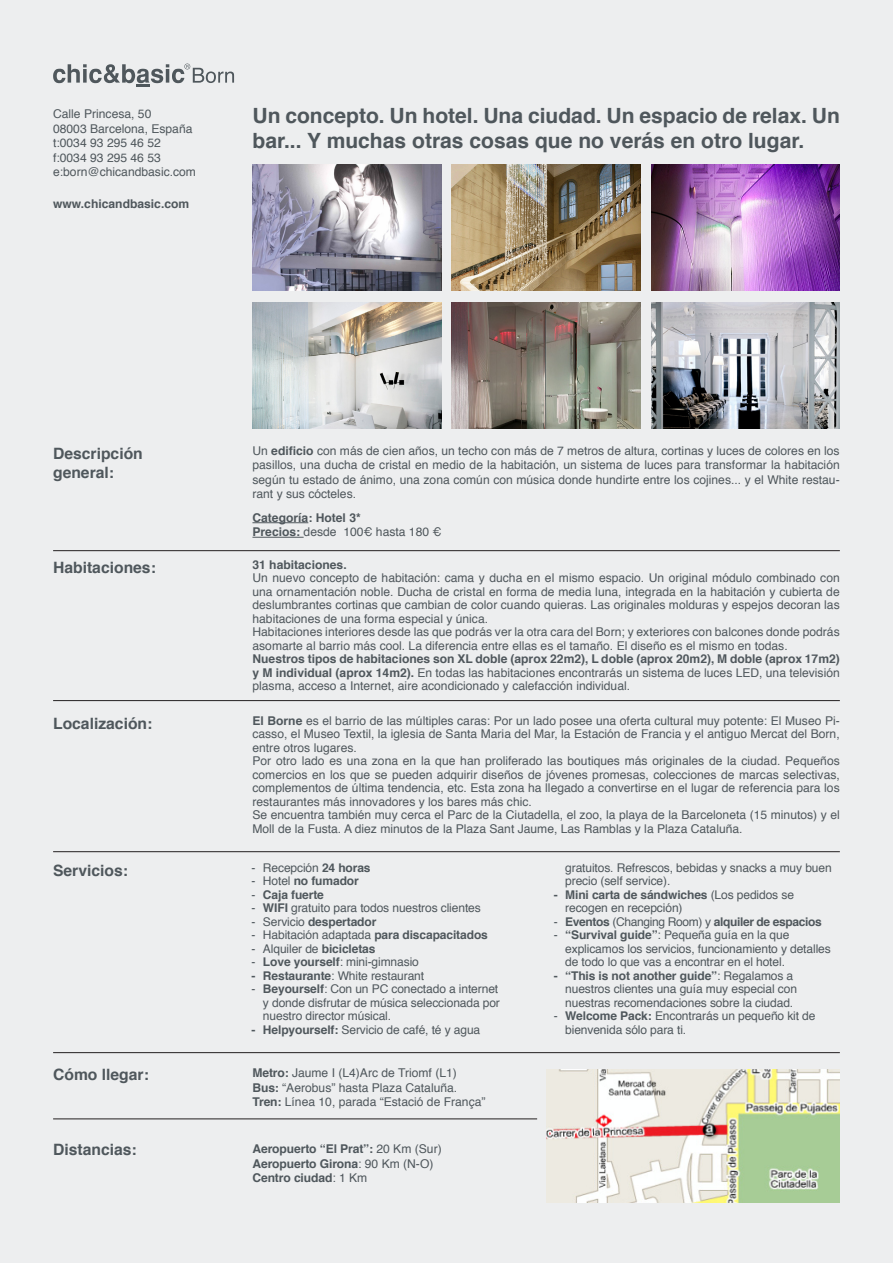
<style>
.page{position:relative;width:893px;height:1263px;background:#edeeef}
.page>*{position:absolute;margin:0;border:0;box-sizing:border-box;transform-origin:0 0}
.text{font:700 21px/25.5px "Helvetica";color:#4f575c}
.text_dest{font:700 15.6px "Helvetica";color:#4f575c}
.text-2{font:12.15px/13.5px "Helvetica";color:#4f575c;text-align:justify}
.text-3{font:700 12.15px "Helvetica";color:#4f575c}
.t1{font:12px/13.5px "Helvetica";letter-spacing:-.01em;color:#4f575c}
.t2{font:700 12px "Helvetica";letter-spacing:-.01em;color:#4f575c}
.t3{font:700 12px "Helvetica";letter-spacing:-.03em;color:#4f575c}
.s1{font-weight:700}
.s2{font-weight:400}
</style>
<div class="page">
<svg style="left:53px;top:64px;width:181px;height:23px"></svg>
<hr style="left:252px;top:522px;width:56px;height:1px;background:#4f575c">
<hr style="left:252px;top:537px;width:52px;height:1px;background:#4f575c">
<img style="left:546px;top:1069px;width:294px;height:133px">
<img style="left:452px;top:165px;width:188px;height:126px">
<img style="left:452px;top:303px;width:188px;height:125px">
<img style="left:252px;top:165px;width:189px;height:126px">
<img style="left:252px;top:303px;width:189px;height:125px">
<img style="left:651px;top:165px;width:189px;height:126px">
<img style="left:651px;top:303px;width:189px;height:125px">
<hr style="left:53px;top:550px;width:787px;height:1px;background:#231f20">
<hr style="left:53px;top:700px;width:787px;height:1px;background:#231f20">
<hr style="left:53px;top:851px;width:787px;height:1px;background:#231f20">
<hr style="left:53px;top:1052px;width:787px;height:1px;background:#231f20">
<hr style="left:53px;top:1119px;width:484px;height:1px;background:#231f20">
<p class="text-2" style="left:53px;top:108px;width:100px">Calle Princesa, 50</p>
<p class="text-2" style="left:53px;top:122px;width:141px">08003 Barcelona, España</p>
<p class="text-2" style="left:53px;top:137px;width:109px">t:0034 93 295 46 52</p>
<p class="text-2" style="left:53px;top:151px;width:109px">f:0034 93 295 46 53</p>
<p class="text-2" style="left:53px;top:166px;width:144px">e:born@chicandbasic.com</p>
<p class="text-3" style="left:53px;top:194px;width:138px">www.chicandbasic.com</p>
<p class="text" style="left:252px;top:103px;width:589px">Un concepto. Un hotel. Una ciudad. Un espacio de relax. Un bar... Y muchas otras cosas que no verás en otro lugar.</p>
<p class="text_dest" style="left:53px;top:441px;width:91px">Descripción</p>
<p class="text_dest" style="left:53px;top:460px;width:62px">general:</p>
<p class="text_dest" style="left:53px;top:555px;width:104px">Habitaciones:</p>
<p class="text_dest" style="left:53px;top:711px;width:101px">Localización:</p>
<p class="text_dest" style="left:53px;top:858px;width:76px">Servicios:</p>
<p class="text_dest" style="left:53px;top:1062px;width:97px">Cómo llegar:</p>
<p class="text_dest" style="left:53px;top:1137px;width:85px">Distancias:</p>
<p class="text-2" style="left:252px;top:444px;width:589px;line-height:14.5px">Un <span class="s1">edificio</span> con más de cien años, un techo con más de 7 metros de altura, cortinas y luces de colores en los pasillos, una ducha de cristal en medio de la habitación, un sistema de luces para transformar la habitación según tu estado de ánimo, una zona común con música donde hundirte entre los cojines... y el White restau&shy;rant y sus cócteles.</p>
<p class="text-3" style="left:252px;top:508px;width:110px">Categoría: Hotel 3*</p>
<p class="text-2" style="left:252px;top:526px;width:191px"><span class="s1">Precios:</span> desde 100€ hasta 180 €</p>
<p class="text-3" style="left:252px;top:555px;width:96px">31 habitaciones.</p>
<p class="text-2" style="left:252px;top:572px;width:589px">Un nuevo concepto de habitación: cama y ducha en el mismo espacio. Un original módulo combinado con una ornamentación noble. Ducha de cristal en forma de media luna, integrada en la habitación y cubierta de deslumbrantes cortinas que cambian de color cuando quieras. Las originales molduras y espejos decoran las habitaciones de una forma especial y única.</p>
<p class="text-2" style="left:252px;top:626px;width:589px">Habitaciones interiores desde las que podrás ver la otra cara del Born; y exteriores con balcones donde podrás asomarte al barrio más cool. La diferencia entre ellas es el tamaño. El diseño es el mismo en todas.</p>
<p class="text-2" style="left:252px;top:653px;width:589px"><span class="s1">Nuestros tipos de habitaciones son XL doble (aprox 22m2), L doble (aprox 20m2), M doble (aprox 17m2) y M individual (aprox 14m2).</span> En todas las habitaciones encontrarás un sistema de luces LED, una televisión plasma, acceso a Internet, aire acondicionado y calefacción individual.</p>
<p class="text-2" style="left:252px;top:714px;width:589px"><span class="s1">El Borne</span> es el barrio de las múltiples caras: Por un lado posee una oferta cultural muy potente: El Museo Pi&shy;casso, el Museo Textil, la iglesia de Santa Maria del Mar, la Estación de Francia y el antiguo Mercat del Born, entre otros lugares.</p>
<p class="text-2" style="left:252px;top:755px;width:589px">Por otro lado es una zona en la que han proliferado las boutiques más originales de la ciudad. Pequeños comercios en los que se pueden adquirir diseños de jóvenes promesas, colecciones de marcas selectivas, complementos de última tendencia, etc. Esta zona ha llegado a convertirse en el lugar de referencia para los restaurantes más innovadores y los bares más chic.</p>
<p class="text-2" style="left:252px;top:809px;width:589px">Se encuentra también muy cerca el Parc de la Ciutadella, el zoo, la playa de la Barceloneta (15 minutos) y el<br>Moll de la Fusta. A diez minutos de la Plaza Sant Jaume, Las Ramblas y la Plaza Cataluña.</p>
<p class="t1" style="left:252px;top:861px;width:121px">- Recepción <span class="s1">24 horas</span></p>
<p class="t2" style="left:252px;top:871px;width:109px"><span class="s2">- Hotel</span> no fumador</p>
<p class="t2" style="left:252px;top:885px;width:74px"><span class="s2">-</span> Caja fuerte</p>
<p class="t1" style="left:252px;top:901px;width:231px">- <span class="s1">WIFI</span> gratuito para todos nuestros clientes</p>
<p class="t2" style="left:252px;top:912px;width:126px"><span class="s2">- Servicio</span> despertador</p>
<p class="t1" style="left:252px;top:928px;width:238px">- Habitación adaptada <span class="s1">para discapacitados</span></p>
<p class="t1" style="left:252px;top:942px;width:125px">- Alquiler de <span class="s1">bicicletas</span></p>
<p class="t1" style="left:252px;top:955px;width:169px">- <span class="s1">Love yourself</span>: mini-gimnasio</p>
<p class="t1" style="left:252px;top:969px;width:174px"><span class="s1">- Restaurante</span>: White restaurant</p>
<p class="t1" style="left:263px;top:982px;width:238px;text-indent:-11px">- <span class="s1">Beyourself</span>: Con un PC conectado a internet y donde disfrutar de música seleccionada por nuestro director músical.</p>
<p class="t1" style="left:252px;top:1023px;width:230px"><span class="s1">- Helpyourself:</span> Servicio de café, té y agua</p>
<p class="text-2" style="left:252px;top:1066px;width:235px;line-height:14.5px;text-align:left"><span class="s1">Metro:</span> Jaume I (L4)Arc de Triomf (L1)<br><span class="s1">Bus:</span> “Aerobus” hasta Plaza Cataluña.<br><span class="s1">Tren:</span> Línea 10, parada “Estació de França”</p>
<p class="text-3" style="left:252px;top:1139px;width:191px">Aeropuerto “El Prat”: <span class="s2">20 Km (Sur)</span></p>
<p class="text-3" style="left:252px;top:1153px;width:182px">Aeropuerto Girona<span class="s2">: 90 Km (N-O)</span></p>
<p class="text-3" style="left:252px;top:1168px;width:116px">Centro ciudad<span class="s2">: 1 Km</span></p>
<p class="t1" style="left:565px;top:861px;width:268px">gratuitos. Refrescos, bebidas y snacks a muy buen precio (self service).</p>
<p class="t1" style="left:565px;top:888px;width:230px;text-indent:-11px"><span class="s1">- Mini carta de sándwiches</span> (Los pedidos se recogen en recepción)</p>
<p class="t3" style="left:554px;top:912px;width:270px"><span class="s2">-</span> Eventos <span class="s2">(Changing Room) y</span> alquiler de espacios</p>
<p class="t1" style="left:565px;top:928px;width:267px;text-indent:-11px">- <span class="s1">“Survival guide”</span>: Pequeña guía en la que explicamos los servicios, funcionamiento y detalles de todo lo que vas a encontrar en el hotel.</p>
<p class="t2" style="left:554px;top:966px;width:241px">- “This is not another guide”<span class="s2">: Regalamos a</span></p>
<p class="t1" style="left:565px;top:982px;width:233px">nuestros clientes una guía muy especial con nuestras recomendaciones sobre la ciudad.</p>
<p class="t1" style="left:565px;top:1009px;width:252px;text-indent:-11px">- <span class="s1">Welcome Pack:</span> Encontrarás un pequeño kit de bienvenida sólo para ti.</p>
</div>
